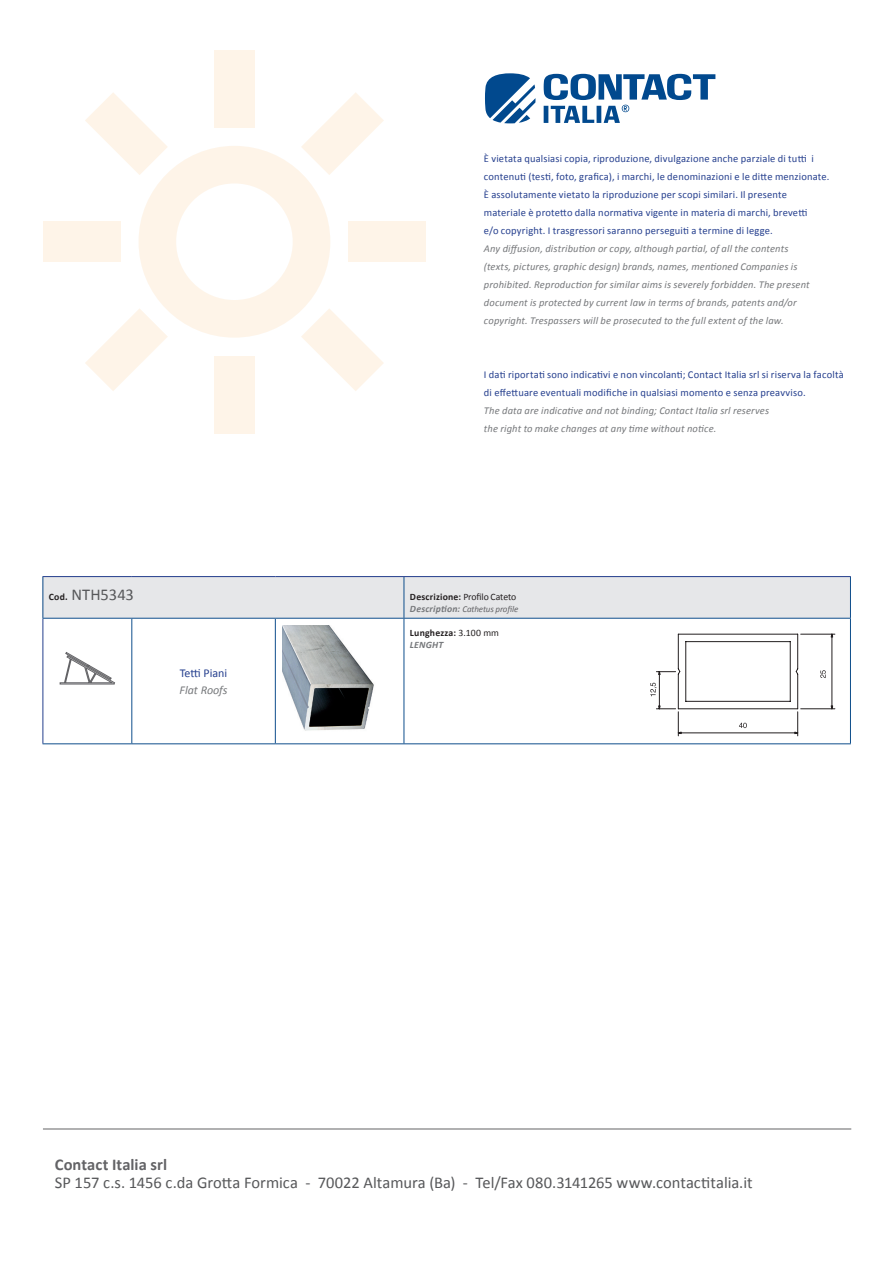
<style>
.page{position:relative;width:893px;height:1263px;background:#fff}
.page>*{position:absolute;margin:0;border:0;box-sizing:border-box;transform-origin:0 0}
.t1{font:16.5px "Calibri";color:#57585a}
.t2{font:700 16.5px "Calibri";letter-spacing:.005em;color:#636366}
.t3{font:12px "Calibri";color:#253f8e}
.t4{font:italic 12px "Calibri";color:#76787b}
.t5{font:10.5px/18px "Calibri";letter-spacing:.015em;color:#253f8e}
.t6{font:italic 10.5px/18px "Calibri";letter-spacing:.015em;color:#76787b}
.t7{font:9.75px "Calibri";letter-spacing:-.01em;color:#231f20}
.t8{font:700 9.75px/12px "Calibri";letter-spacing:.02em;color:#231f20}
.t9{font:italic 9px "Calibri";letter-spacing:-.01em;color:#636366}
.s1{font-weight:700;font-size:9.75px;color:#231f20}
.s2{font-weight:700}
.s3{font-weight:700;font-size:9.75px;color:#76787b}
.s4{font-weight:400}
.s5{font-style:italic;color:#76787b}
</style>
<div class="page">
<svg style="left:485px;top:73px;width:230px;height:50px"></svg>
<div style="left:349px;top:222px;width:77px;height:40px;background:#fef4e8"></div>
<div style="left:43px;top:222px;width:77px;height:40px;background:#fef4e8"></div>
<div style="left:214px;top:356px;width:40px;height:77px;background:#fef4e8"></div>
<div style="left:214px;top:50px;width:40px;height:78px;background:#fef4e8"></div>
<svg style="left:85px;top:92px;width:299px;height:299px"></svg>
<hr style="left:43px;top:1129px;width:808px;height:1px;background:#636366">
<div style="left:43px;top:577px;width:361px;height:41px;background:#e6e7e9"></div>
<div style="left:404px;top:577px;width:446px;height:41px;background:#e6e7e9"></div>
<hr style="left:850px;top:577px;width:1px;height:41px;background:#0f4e8c">
<hr style="left:131px;top:619px;width:1px;height:124px;background:#0f4e8c">
<hr style="left:275px;top:619px;width:1px;height:124px;background:#0f4e8c">
<hr style="left:404px;top:618px;width:447px;height:1px;background:#0f4e8c">
<hr style="left:404px;top:619px;width:1px;height:124px;background:#0f4e8c">
<hr style="left:850px;top:619px;width:1px;height:124px;background:#0f4e8c">
<hr style="left:43px;top:743px;width:89px;height:1px;background:#0f4e8c">
<hr style="left:132px;top:743px;width:143px;height:1px;background:#0f4e8c">
<hr style="left:275px;top:743px;width:129px;height:1px;background:#0f4e8c">
<hr style="left:404px;top:743px;width:447px;height:1px;background:#0f4e8c">
<hr style="left:404px;top:576px;width:447px;height:1px;background:#253f8e">
<hr style="left:43px;top:619px;width:1px;height:124px;background:#253f8e">
<hr style="left:43px;top:577px;width:1px;height:41px;background:#0f4e8c">
<hr style="left:43px;top:576px;width:89px;height:1px;background:#253f8e">
<hr style="left:132px;top:576px;width:143px;height:1px;background:#253f8e">
<hr style="left:275px;top:576px;width:129px;height:1px;background:#253f8e">
<hr style="left:404px;top:577px;width:1px;height:41px;background:#0f4e8c">
<hr style="left:43px;top:618px;width:89px;height:1px;background:#0f4e8c">
<hr style="left:132px;top:618px;width:143px;height:1px;background:#0f4e8c">
<hr style="left:275px;top:618px;width:129px;height:1px;background:#0f4e8c">
<svg style="left:60px;top:652px;width:55px;height:33px"></svg>
<img style="left:282px;top:626px;width:92px;height:105px">
<svg style="left:650px;top:633px;width:185px;height:103px"></svg>
<p class="t5" style="left:484px;top:150px;width:347px">È vietata qualsiasi copia, riproduzione, divulgazione anche parziale di tutti i contenuti (testi, foto, grafica), i marchi, le denominazioni e le ditte menzionate.<br>È assolutamente vietato la riproduzione per scopi similari. Il presente materiale è protetto dalla normativa vigente in materia di marchi, brevetti<br>e/o copyright. I trasgressori saranno perseguiti a termine di legge.</p>
<p class="t6" style="left:484px;top:239px;width:327px">Any diffusion, distribution or copy, although partial, of all the contents (texts, pictures, graphic design) brands, names, mentioned Companies is prohibited. Reproduction for similar aims is severely forbidden. The present document is protected by current law in terms of brands, patents and/or copyright. Trespassers will be prosecuted to the full extent of the law.</p>
<p class="t5" style="left:484px;top:366px;width:361px">I dati riportati sono indicativi e non vincolanti; Contact Italia srl si riserva la facoltà di effettuare eventuali modifiche in qualsiasi momento e senza preavviso.</p>
<p class="t6" style="left:484px;top:401px;width:287px">The data are indicative and not binding; Contact Italia srl reserves the right to make changes at any time without notice.</p>
<h1 class="t1" style="left:49px;top:584px;width:87px"><span class="s1">Cod.</span> NTH5343</h1>
<p class="t7" style="left:410px;top:591px;width:108px"><span class="s2">Descrizione:</span> Profilo Cateto</p>
<p class="t9" style="left:410px;top:603px;width:110px"><span class="s3">Description:</span> Cathetus profile</p>
<p class="t3" style="left:180px;top:666px;width:49px">Tetti Piani</p>
<p class="t4" style="left:180px;top:682px;width:50px">Flat Roofs</p>
<p class="t8" style="left:410px;top:627px;width:91px">Lunghezza: <span class="s4">3.100 mm<br></span><span class="s5">LENGHT</span></p>
<h1 class="t2" style="left:55px;top:1154px;width:114px">Contact Italia srl</h1>
<h1 class="t1" style="left:55px;top:1172px;width:699px">SP 157 c.s. 1456 c.da Grotta Formica - 70022 Altamura (Ba) - Tel/Fax 080.3141265 www.contactitalia.it</h1>
</div>
